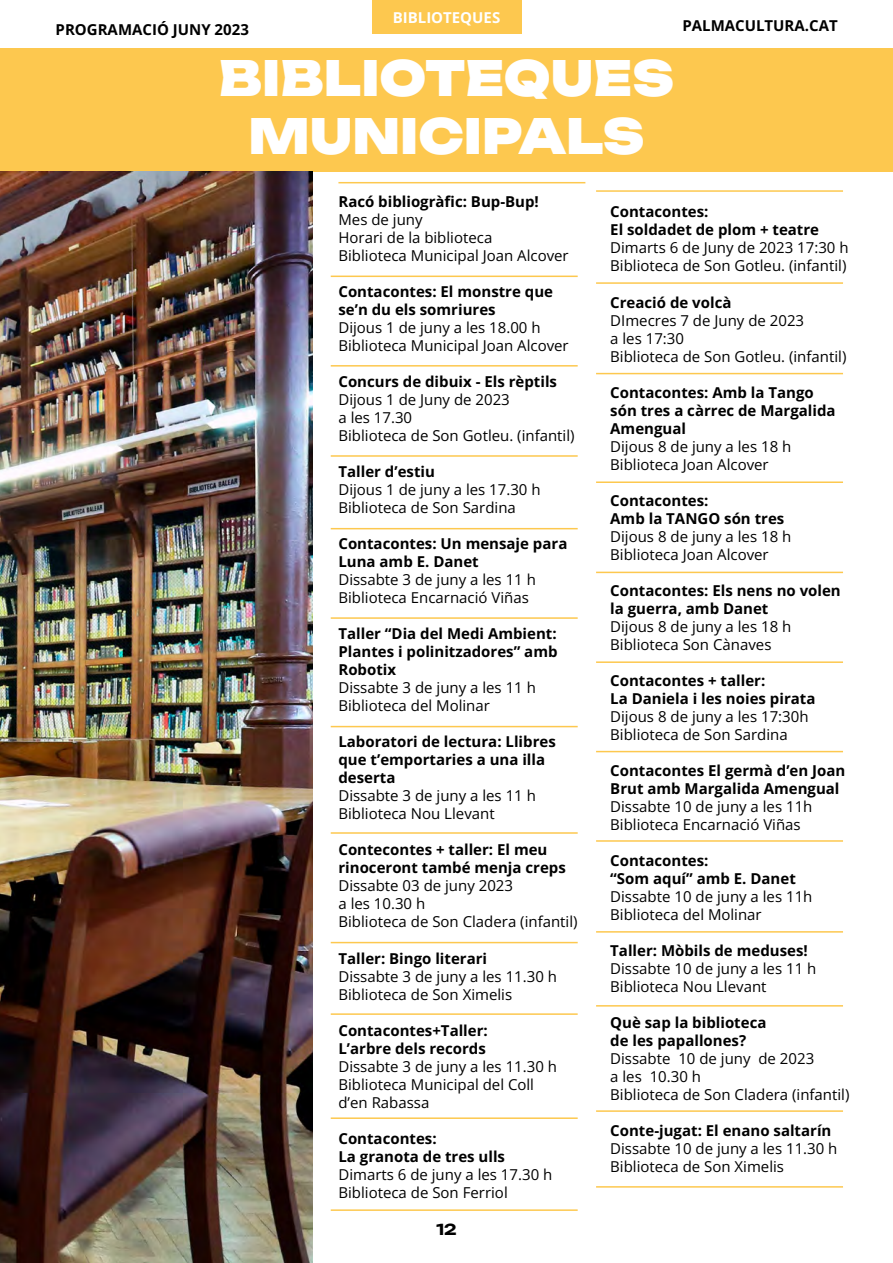
<style>
.page{position:relative;width:893px;height:1263px;background:#fff}
.page>*{position:absolute;margin:0;border:0;box-sizing:border-box;transform-origin:0 0}
.t1{font:900 48px/57.6px "Unbounded";color:#fff;text-align:center}
.t2{font:15px/18px "Open Sans";color:#000}
.t3{font:700 15px/18px "Open Sans";color:#000}
.t4{font:700 15px "Open Sans";color:#fff}
.t5{font:700 15px "Unbounded";color:#000}
</style>
<div class="page">
<div style="left:0;top:48px;width:893px;height:124px;background:#fdc84f"></div>
<hr style="left:331px;top:276px;width:247px;height:1px;background:#fdc84f">
<hr style="left:338px;top:182px;width:247px;height:1px;background:#fdc84f">
<hr style="left:596px;top:373px;width:247px;height:1px;background:#fdc84f">
<hr style="left:596px;top:282px;width:247px;height:2px;background:#fdc84f">
<hr style="left:596px;top:190px;width:247px;height:2px;background:#fdc84f">
<hr style="left:331px;top:365px;width:247px;height:2px;background:#fdc84f">
<hr style="left:596px;top:481px;width:247px;height:2px;background:#fdc84f">
<hr style="left:331px;top:455px;width:247px;height:2px;background:#fdc84f">
<hr style="left:596px;top:572px;width:247px;height:1px;background:#fdc84f">
<hr style="left:331px;top:528px;width:247px;height:1px;background:#fdc84f">
<hr style="left:331px;top:617px;width:247px;height:2px;background:#fdc84f">
<hr style="left:596px;top:661px;width:247px;height:2px;background:#fdc84f">
<hr style="left:331px;top:726px;width:247px;height:1px;background:#fdc84f">
<hr style="left:596px;top:751px;width:247px;height:1px;background:#fdc84f">
<hr style="left:331px;top:832px;width:247px;height:2px;background:#fdc84f">
<hr style="left:596px;top:840px;width:247px;height:2px;background:#fdc84f">
<hr style="left:331px;top:942px;width:247px;height:1px;background:#fdc84f">
<hr style="left:596px;top:1005px;width:247px;height:1px;background:#fdc84f">
<hr style="left:596px;top:931px;width:247px;height:2px;background:#fdc84f">
<hr style="left:331px;top:1013px;width:247px;height:2px;background:#fdc84f">
<hr style="left:596px;top:1186px;width:247px;height:1px;background:#fdc84f">
<hr style="left:596px;top:1110px;width:247px;height:2px;background:#fdc84f">
<hr style="left:331px;top:1117px;width:247px;height:2px;background:#fdc84f">
<hr style="left:331px;top:1209px;width:247px;height:2px;background:#fdc84f">
<img style="left:0;top:171px;width:313px;height:1092px">
<div style="left:372px;top:0;width:149px;height:34px;background:#fdc84f"></div>
<p class="t4" style="left:393px;top:8px;width:109px">BIBLIOTEQUES</p>
<p class="t3" style="left:56px;top:20px;width:195px">PROGRAMACIÓ JUNY 2023</p>
<p class="t3" style="left:682px;top:16px;width:157px">PALMACULTURA.CAT</p>
<h1 class="t1" style="left:219px;top:46px;width:457px">BIBLIOTEQUES<br>MUNICIPALS</h1>
<p class="t3" style="left:338px;top:193px;width:202px">Racó bibliogràfic: Bup-Bup!</p>
<p class="t2" style="left:338px;top:211px;width:232px">Mes de juny<br>Horari de la biblioteca<br>Biblioteca Municipal Joan Alcover</p>
<p class="t3" style="left:338px;top:283px;width:216px">Contacontes: El monstre que se’n du els somriures</p>
<p class="t2" style="left:338px;top:319px;width:232px">Dijous 1 de juny a les 18.00 h<br>Biblioteca Municipal Joan Alcover</p>
<p class="t3" style="left:338px;top:373px;width:220px">Concurs de dibuix - Els rèptils</p>
<p class="t2" style="left:338px;top:391px;width:238px">Dijous 1 de Juny de 2023<br>a les 17.30<br>Biblioteca de Son Gotleu. (infantil)</p>
<p class="t3" style="left:338px;top:463px;width:98px">Taller d’estiu</p>
<p class="t2" style="left:338px;top:481px;width:204px">Dijous 1 de juny a les 17.30 h<br>Biblioteca de Son Sardina</p>
<p class="t3" style="left:338px;top:535px;width:230px">Contacontes: Un mensaje para<br>Luna amb E. Danet</p>
<p class="t2" style="left:338px;top:571px;width:199px">Dissabte 3 de juny a les 11 h<br>Biblioteca Encarnació Viñas</p>
<p class="t3" style="left:338px;top:625px;width:221px;text-align:justify">Taller “Dia del Medi Ambient:<br>Plantes i polinitzadores” amb Robotix</p>
<p class="t2" style="left:338px;top:679px;width:199px">Dissabte 3 de juny a les 11 h<br>Biblioteca del Molinar</p>
<p class="t3" style="left:338px;top:733px;width:219px">Laboratori de lectura: Llibres que t’emportaries a una illa deserta</p>
<p class="t2" style="left:338px;top:787px;width:199px">Dissabte 3 de juny a les 11 h<br>Biblioteca Nou Llevant</p>
<p class="t3" style="left:338px;top:841px;width:229px">Contecontes + taller: El meu rinoceront també menja creps</p>
<p class="t2" style="left:338px;top:877px;width:241px">Dissabte 03 de juny 2023<br>a les 10.30 h<br>Biblioteca de Son Cladera (infantil)</p>
<p class="t3" style="left:338px;top:949px;width:150px">Taller: Bingo literari</p>
<p class="t2" style="left:338px;top:967px;width:220px">Dissabte 3 de juny a les 11.30 h<br>Biblioteca de Son Ximelis</p>
<p class="t3" style="left:338px;top:1021px;width:151px">Contacontes+Taller:<br>L’arbre dels records</p>
<p class="t2" style="left:338px;top:1057px;width:220px">Dissabte 3 de juny a les 11.30 h<br>Biblioteca Municipal del Coll d’en Rabassa</p>
<p class="t3" style="left:338px;top:1129px;width:168px">Contacontes:<br>La granota de tres ulls</p>
<p class="t2" style="left:338px;top:1165px;width:215px">Dimarts 6 de juny a les 17.30 h<br>Biblioteca de Son Ferriol</p>
<p class="t5" style="left:436px;top:1217px;width:22px">12</p>
<p class="t3" style="left:610px;top:203px;width:210px">Contacontes:<br>El soldadet de plom + teatre</p>
<p class="t2" style="left:610px;top:239px;width:240px">Dimarts 6 de Juny de 2023 17:30 h<br>Biblioteca de Son Gotleu. (infantil)</p>
<p class="t3" style="left:610px;top:293px;width:123px">Creació de volcà</p>
<p class="t2" style="left:610px;top:311px;width:238px">DImecres 7 de Juny de 2023<br>a les 17:30<br>Biblioteca de Son Gotleu. (infantil)</p>
<p class="t3" style="left:610px;top:383px;width:227px">Contacontes: Amb la Tango són tres a càrrec de Margalida<br>Amengual</p>
<p class="t2" style="left:610px;top:437px;width:183px">Dijous 8 de juny a les 18 h<br>Biblioteca Joan Alcover</p>
<p class="t3" style="left:610px;top:491px;width:176px">Contacontes:<br>Amb la TANGO són tres</p>
<p class="t2" style="left:610px;top:527px;width:183px">Dijous 8 de juny a les 18 h<br>Biblioteca Joan Alcover</p>
<p class="t3" style="left:610px;top:581px;width:232px">Contacontes: Els nens no volen la guerra, amb Danet</p>
<p class="t2" style="left:610px;top:617px;width:183px">Dijous 8 de juny a les 18 h<br>Biblioteca Son Cànaves</p>
<p class="t3" style="left:610px;top:671px;width:207px">Contacontes + taller:<br>La Daniela i les noies pirata</p>
<p class="t2" style="left:610px;top:707px;width:200px">Dijous 8 de juny a les 17:30h<br>Biblioteca de Son Sardina</p>
<p class="t3" style="left:610px;top:761px;width:237px">Contacontes El germà d’en Joan<br>Brut amb Margalida Amengual</p>
<p class="t2" style="left:610px;top:797px;width:204px">Dissabte 10 de juny a les 11h<br>Biblioteca Encarnació Viñas</p>
<p class="t3" style="left:610px;top:851px;width:187px">Contacontes:<br>“Som aquí” amb E. Danet</p>
<p class="t2" style="left:610px;top:887px;width:204px">Dissabte 10 de juny a les 11h<br>Biblioteca del Molinar</p>
<p class="t3" style="left:610px;top:941px;width:199px">Taller: Mòbils de meduses!</p>
<p class="t2" style="left:610px;top:959px;width:208px">Dissabte 10 de juny a les 11 h<br>Biblioteca Nou Llevant</p>
<p class="t3" style="left:610px;top:1013px;width:158px">Què sap la biblioteca de les papallones?</p>
<p class="t2" style="left:610px;top:1049px;width:241px">Dissabte 10 de juny de 2023<br>a les 10.30 h<br>Biblioteca de Son Cladera (infantil)</p>
<p class="t3" style="left:610px;top:1121px;width:223px">Conte-jugat: El enano saltarín</p>
<p class="t2" style="left:610px;top:1139px;width:229px">Dissabte 10 de juny a les 11.30 h<br>Biblioteca de Son Ximelis</p>
</div>
